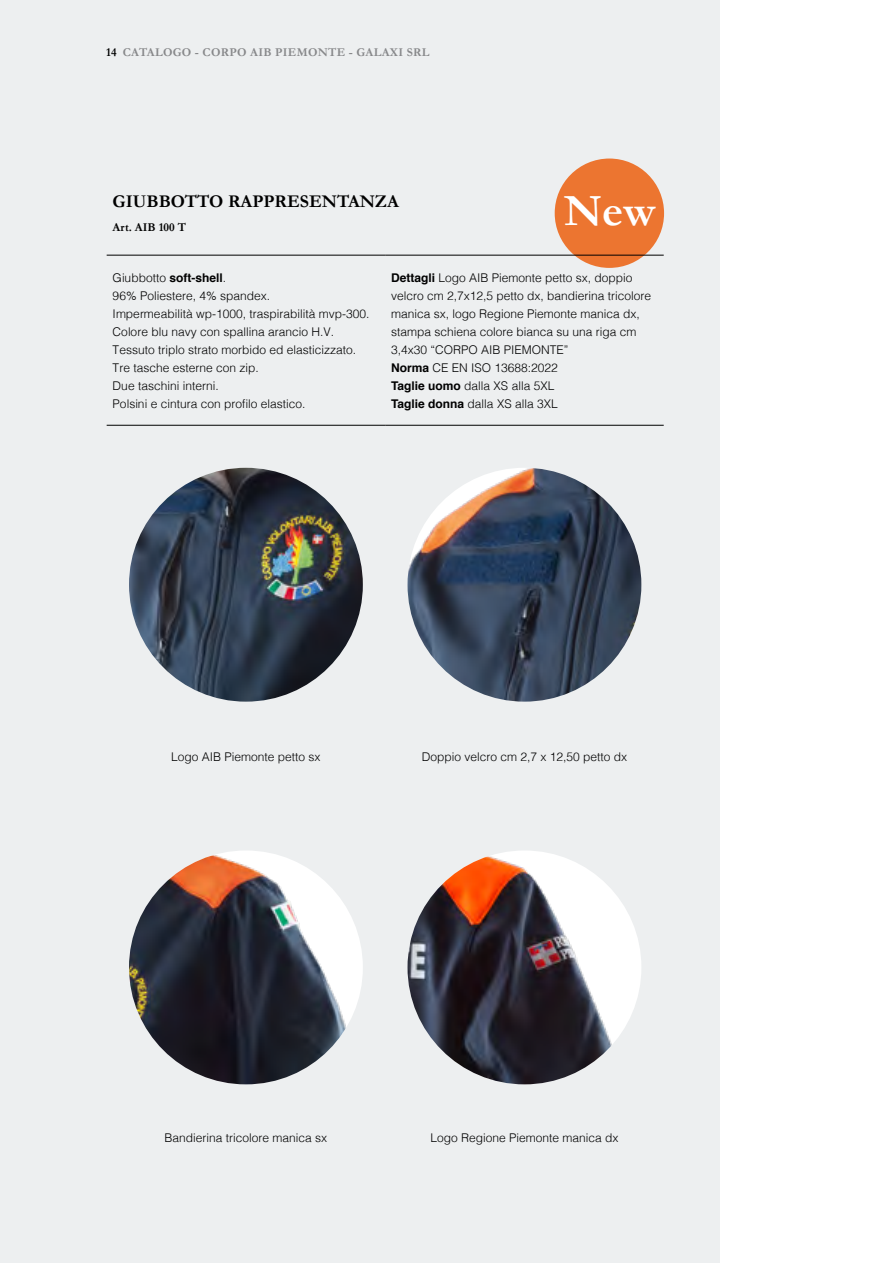
<style>
.page{position:relative;width:893px;height:1263px;background:#fff}
.page>*{position:absolute;margin:0;border:0;box-sizing:border-box;transform-origin:0 0}
.t1{font:700 45px "Garamond";color:#fff}
.t2{font:700 18px "Garamond";color:#000}
.t3{font:300 12px/18px "Helvetica";color:#000}
.t4{font:700 12px "Garamond";letter-spacing:.025em;color:#87888a}
.t5{font:700 12px "Garamond";color:#000}
.s1{color:#000}
.s2{font-weight:700}
</style>
<div class="page">
<div style="left:0;top:0;width:719px;height:1263px;background:#e9ebed"></div>
<div style="left:555px;top:159px;width:109px;height:109px;background:#ec7530;border-radius:50%"></div>
<hr style="left:107px;top:255px;width:278px;height:1px;background:#000">
<hr style="left:385px;top:255px;width:279px;height:1px;background:#000">
<hr style="left:107px;top:425px;width:278px;height:1px;background:#000">
<hr style="left:385px;top:425px;width:279px;height:1px;background:#000">
<img style="left:129px;top:468px;width:234px;height:234px;border-radius:117px">
<img style="left:407px;top:468px;width:234px;height:234px;border-radius:117px">
<img style="left:129px;top:850px;width:234px;height:234px;border-radius:117px">
<img style="left:407px;top:850px;width:234px;height:234px;border-radius:117px">
<p class="t4" style="left:106px;top:44px;width:325px"><span class="s1">14</span> CATALOGO - CORPO AIB PIEMONTE - GALAXI SRL</p>
<h2 class="t2" style="left:113px;top:189px;width:288px">GIUBBOTTO RAPPRESENTANZA</h2>
<p class="t5" style="left:113px;top:219px;width:75px">Art. AIB 100 T</p>
<h1 class="t1" style="left:564px;top:181px;width:92px">New</h1>
<p class="t3" style="left:113px;top:268px;width:258px">Giubbotto <span class="s2">soft-shell</span>.<br>96% Poliestere, 4% spandex.<br>Impermeabilità wp-1000, traspirabilità mvp-300.<br>Colore blu navy con spallina arancio H.V.<br>Tessuto triplo strato morbido ed elasticizzato.<br>Tre tasche esterne con zip.<br>Due taschini interni.<br>Polsini e cintura con profilo elastico.</p>
<p class="t3" style="left:391px;top:268px;width:262px"><span class="s2">Dettagli</span> Logo AIB Piemonte petto sx, doppio velcro cm 2,7x12,5 petto dx, bandierina tricolore manica sx, logo Regione Piemonte manica dx, stampa schiena colore bianca su una riga cm 3,4x30 “CORPO AIB PIEMONTE”<br><span class="s2">Norma</span> CE EN ISO 13688:2022<br><span class="s2">Taglie uomo</span> dalla XS alla 5XL<br><span class="s2">Taglie donna</span> dalla XS alla 3XL</p>
<p class="t3" style="left:171px;top:747px;width:151px">Logo AIB Piemonte petto sx</p>
<p class="t3" style="left:422px;top:747px;width:207px">Doppio velcro cm 2,7 x 12,50 petto dx</p>
<p class="t3" style="left:165px;top:1127px;width:164px">Bandierina tricolore manica sx</p>
<p class="t3" style="left:430px;top:1127px;width:190px">Logo Regione Piemonte manica dx</p>
</div>
